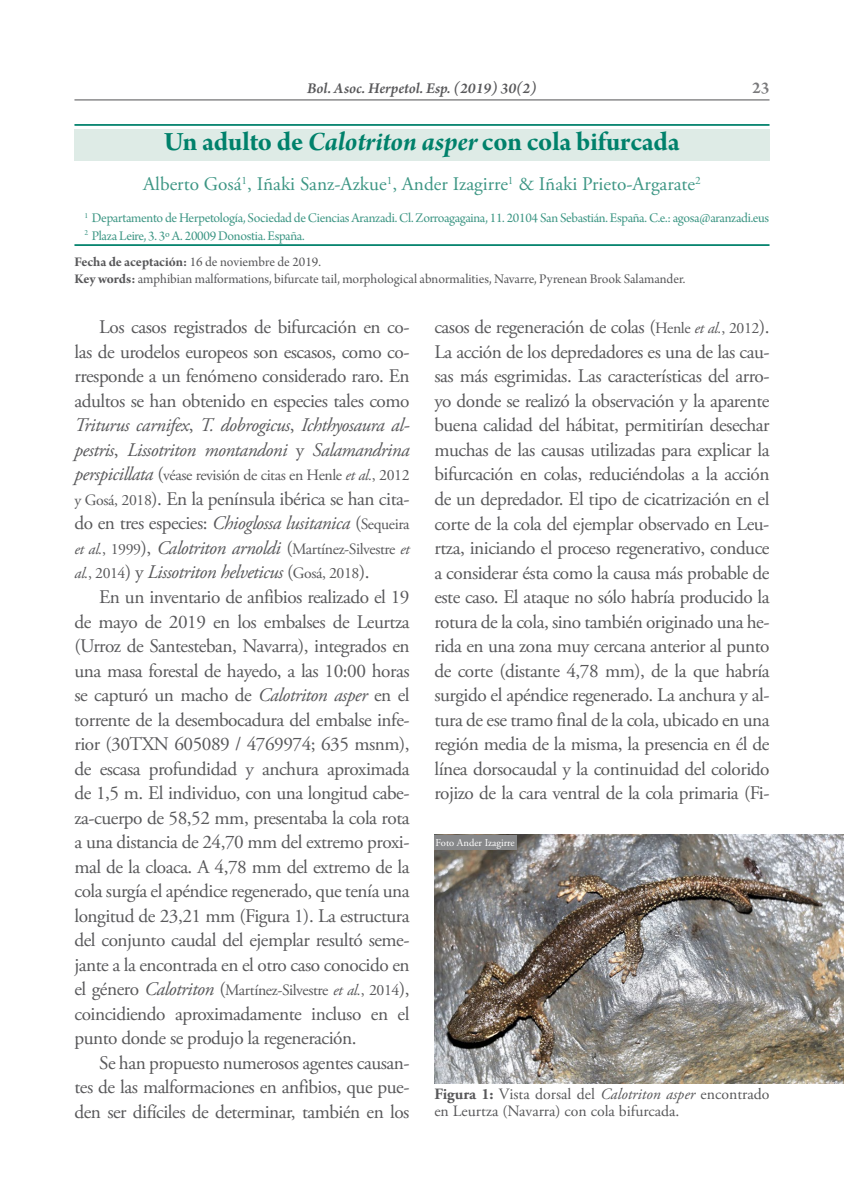
<style>
.page{position:relative;width:844px;height:1191px;background:#fff}
.page>*{position:absolute;margin:0;border:0;box-sizing:border-box;transform-origin:0 0}
.t1{font:28px "Arno Pro Bold Subhead";letter-spacing:-.005em;color:#00816b}
.t2{font:19.25px/24.5px "Adobe Garamond Pro";letter-spacing:-.025em;color:#58585a;text-align:justify}
.t3{font:19.25px "Adobe Garamond Pro";color:#3d9684}
.t4{font:italic 19.25px "Adobe Garamond Pro";letter-spacing:-.025em;color:#58585a}
.t5{font:600 17.5px "Arno Pro";color:#58585a}
.t6{font:15.75px "Adobe Garamond Pro";letter-spacing:-.025em;color:#58585a}
.t7{font:15.75px/17.5px "Adobe Garamond Pro";color:#58585a}
.t8{font:italic 600 15.75px "Arno Pro";color:#58585a}
.t9{font:14px/17.5px "Arno Pro Subhead";letter-spacing:-.025em;color:#3d9684}
.t10{font:14px/17.5px "Arno Pro Subhead";color:#58585a}
.t11{font:10.5px "Adobe Garamond Pro";color:#fff}
.s1{font-family:"Arno Pro Bold Italic Subhead"}
.s2{font-family:"Arno Pro Bold Subhead"}
.s3{font-style:italic}
.s4{font-style:italic;font-size:19.25px}
.s5{font-size:19.25px}
.s6{font-size:15.75px}
.s7{font-style:normal;font-size:15.75px}
.s8{font-style:normal}
.s9{font-style:italic;font-size:15.75px}
.s10{font-weight:700}
</style>
<div class="page">
<hr style="left:74px;top:99px;width:695px;height:2px;background:#58585a">
<div style="left:74px;top:130px;width:695px;height:31px;background:#deebe6"></div>
<hr style="left:74px;top:124px;width:695px;height:2px;background:#00816b">
<hr style="left:74px;top:244px;width:695px;height:2px;background:#00816b">
<img style="left:434px;top:834px;width:409px;height:249px">
<div style="left:434px;top:834px;width:83px;height:15px;background:#87888a"></div>
<p class="t8" style="left:307px;top:79px;width:231px">Bol. Asoc. Herpetol. Esp. (2019) 30(2)</p>
<p class="t5" style="left:752px;top:78px;width:19px">23</p>
<h1 class="t1" style="left:164px;top:126px;width:517px">Un adulto de <span class="s1">Calotriton asper</span> con cola bifurcada</h1>
<p class="t3" style="left:143px;top:173px;width:559px">Alberto Gosá<sup>1</sup>, Iñaki Sanz-Azkue<sup>1</sup>, Ander Izagirre<sup>1</sup> &amp; Iñaki Prieto-Argarate<sup>2</sup></p>
<p class="t9" style="left:84px;top:210px;width:686px"><sup>1</sup> Departamento de Herpetología, Sociedad de Ciencias Aranzadi. Cl. Zorroagagaina, 11. 20104 San Sebastián. España. C.e.: agosa@aranzadi.eus<br><sup>2</sup> Plaza Leire, 3. 3º A. 20009 Donostia. España.</p>
<p class="t10" style="left:74px;top:254px;width:612px"><span class="s2">Fecha de aceptación:</span> 16 de noviembre de 2019.<br><span class="s2">Key words:</span> amphibian malformations, bifurcate tail, morphological abnormalities, Navarre, Pyrenean Brook Salamander.</p>
<p class="t2" style="left:74px;top:316px;width:336px;text-indent:25px">Los casos registrados de bifurcación en co&shy;las de urodelos europeos son escasos, como co&shy;rresponde a un fenómeno considerado raro. En adultos se han obtenido en especies tales como <span class="s3">Triturus carnifex</span>, <span class="s3">T. dobrogicus</span>, <span class="s3">Ichthyosaura al&shy;pestris</span>, <span class="s3">Lissotriton montandoni</span> y <span class="s3">Salamandrina</span></p>
<p class="t6" style="left:74px;top:466px;width:336px"><span class="s4">perspicillata</span> <span class="s5">(</span>véase revisión de citas en Henle <span class="s3">et al.</span>, 2012</p>
<p class="t2" style="left:74px;top:487px;width:336px"><span class="s6">y Gosá, 2018</span>). En la península ibérica se han cita&shy;do en tres especies: <span class="s3">Chioglossa lusitanica</span> (<span class="s6">Sequeira</span></p>
<p class="t6" style="left:74px;top:539px;width:336px"><span class="s3">et al.</span>, 1999<span class="s5">),</span> <span class="s4">Calotriton arnoldi</span> <span class="s5">(</span>Martínez-Silvestre <span class="s3">et</span></p>
<p class="t4" style="left:74px;top:561px;width:296px"><span class="s6">al.</span><span class="s7">, 2014</span><span class="s8">) y</span> Lissotriton helveticus <span class="s8">(</span><span class="s7">Gosá, 2018</span><span class="s8">).</span></p>
<p class="t2" style="left:99px;top:585px;width:312px">En un inventario de anfibios realizado el 19</p>
<p class="t2" style="left:74px;top:610px;width:336px">de mayo de 2019 en los embalses de Leurtza</p>
<p class="t2" style="left:74px;top:634px;width:336px">(Urroz de Santesteban, Navarra), integrados en</p>
<p class="t2" style="left:74px;top:659px;width:336px">una masa forestal de hayedo, a las 10:00 horas</p>
<p class="t2" style="left:74px;top:683px;width:336px">se capturó un macho de <span class="s3">Calotriton asper</span> en el</p>
<p class="t2" style="left:74px;top:708px;width:336px">torrente de la desembocadura del embalse infe-</p>
<p class="t2" style="left:74px;top:732px;width:336px">rior (30TXN 605089 / 4769974; 635 msnm),</p>
<p class="t2" style="left:74px;top:757px;width:336px">de escasa profundidad y anchura aproximada</p>
<p class="t2" style="left:74px;top:781px;width:336px">de 1,5 m. El individuo, con una longitud cabe-</p>
<p class="t2" style="left:74px;top:806px;width:336px">za-cuerpo de 58,52 mm, presentaba la cola rota</p>
<p class="t2" style="left:74px;top:830px;width:336px">a una distancia de 24,70 mm del extremo proxi-</p>
<p class="t2" style="left:74px;top:855px;width:336px">mal de la cloaca. A 4,78 mm del extremo de la</p>
<p class="t2" style="left:74px;top:879px;width:336px">cola surgía el apéndice regenerado, que tenía una</p>
<p class="t2" style="left:74px;top:904px;width:336px">longitud de 23,21 mm (Figura 1). La estructura</p>
<p class="t2" style="left:74px;top:928px;width:336px">del conjunto caudal del ejemplar resultó seme-</p>
<p class="t2" style="left:74px;top:953px;width:336px">jante a la encontrada en el otro caso conocido en</p>
<p class="t6" style="left:74px;top:980px;width:336px"><span class="s5">el género</span> <span class="s4">Calotriton</span> <span class="s5">(</span>Martínez-Silvestre <span class="s3">et al.</span>, 2014<span class="s5">),</span></p>
<p class="t2" style="left:74px;top:1002px;width:336px">coincidiendo aproximadamente incluso en el punto donde se produjo la regeneración.</p>
<p class="t2" style="left:74px;top:1051px;width:336px;text-indent:25px">Se han propuesto numerosos agentes causan&shy;tes de las malformaciones en anfibios, que pue&shy;den ser difíciles de determinar, también en los</p>
<p class="t2" style="left:434px;top:316px;width:336px">casos de regeneración de colas (<span class="s6">Henle</span> <span class="s9">et al.</span><span class="s6">, 2012</span>).<br>La acción de los depredadores es una de las cau&shy;sas más esgrimidas. Las características del arro&shy;yo donde se realizó la observación y la aparente buena calidad del hábitat, permitirían desechar muchas de las causas utilizadas para explicar la bifurcación en colas, reduciéndolas a la acción de un depredador. El tipo de cicatrización en el corte de la cola del ejemplar observado en Leu&shy;rtza, iniciando el proceso regenerativo, conduce a considerar ésta como la causa más probable de este caso. El ataque no sólo habría producido la rotura de la cola, sino también originado una he&shy;rida en una zona muy cercana anterior al punto de corte (distante 4,78 mm), de la que habría surgido el apéndice regenerado. La anchura y al&shy;tura de ese tramo final de la cola, ubicado en una región media de la misma, la presencia en él de línea dorsocaudal y la continuidad del colorido rojizo de la cara ventral de la cola primaria (Fi-</p>
<p class="t11" style="left:435px;top:836px;width:81px">Foto Ander Izagirre</p>
<p class="t7" style="left:434px;top:1085px;width:336px"><span class="s10">Figura 1:</span> Vista dorsal del <span class="s3">Calotriton asper</span> encontrado en Leurtza (Navarra) con cola bifurcada.</p>
</div>
